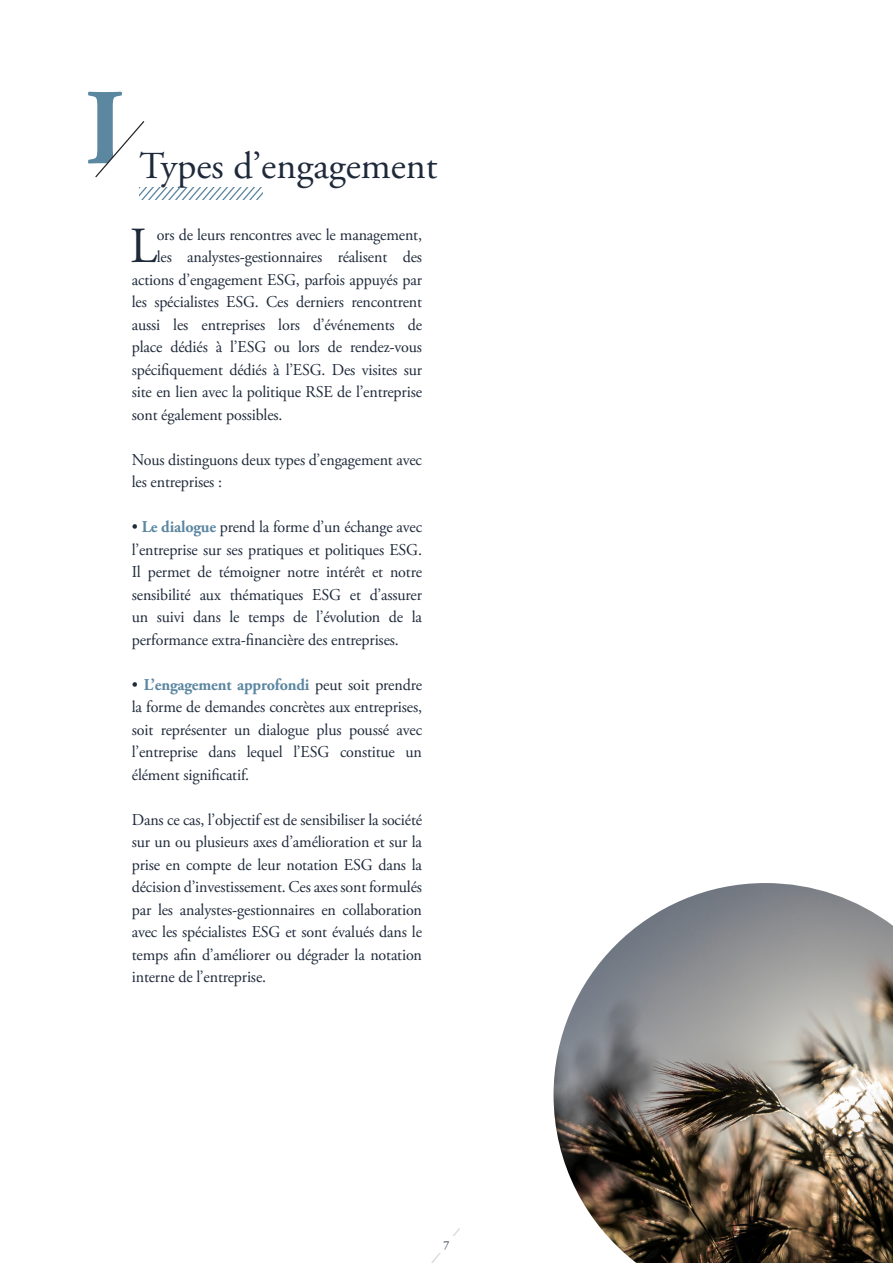
<style>
.page{position:relative;width:893px;height:1263px;background:#fff}
.page>*{position:absolute;margin:0;border:0;box-sizing:border-box;transform-origin:0 0}
.t1{font:700 107.85px "Adobe Garamond Pro";color:#5c87a1}
.t2{font:50.4px "Adobe Garamond Pro";color:#1e293a}
.t3{font:38.1px "Adobe Garamond Pro";color:#1e293a}
.t4{font:16.5px/22.5px "Adobe Garamond Pro";letter-spacing:-.01em;color:#1e293a;text-align:justify}
.t5{font:12px "Adobe Garamond Pro";color:#1e293a}
.s1{font-weight:700;color:#5c87a1}
</style>
<div class="page">
<svg style="left:431px;top:1228px;width:29px;height:35px"></svg>
<div style="left:438px;top:1236px;width:16px;height:16px;background:#fff"></div>
<svg style="left:95px;top:121px;width:50px;height:57px"></svg>
<svg style="left:140px;top:188px;width:122px;height:12px"></svg>
<img style="left:554px;top:883px;width:339px;height:380px">
<p class="t1" style="left:85px;top:66px;width:41px">I</p>
<p class="t3" style="left:140px;top:143px;width:300px">Types d’engagement</p>
<p class="t2" style="left:130px;top:216px;width:29px">L</p>
<p class="t4" style="left:157px;top:224px;width:267px">ors de leurs rencontres avec le management,</p>
<p class="t4" style="left:157px;top:246px;width:267px">les analystes-gestionnaires réalisent des</p>
<p class="t4" style="left:132px;top:269px;width:292px">actions d’engagement ESG, parfois appuyés par</p>
<p class="t4" style="left:132px;top:291px;width:292px">les spécialistes ESG. Ces derniers rencontrent</p>
<p class="t4" style="left:132px;top:314px;width:292px">aussi les entreprises lors d’événements de</p>
<p class="t4" style="left:132px;top:336px;width:292px">place dédiés à l’ESG ou lors de rendez-vous</p>
<p class="t4" style="left:132px;top:359px;width:292px">spécifiquement dédiés à l’ESG. Des visites sur</p>
<p class="t4" style="left:132px;top:381px;width:292px">site en lien avec la politique RSE de l’entreprise</p>
<p class="t4" style="left:132px;top:404px;width:152px">sont également possibles.</p>
<p class="t4" style="left:132px;top:449px;width:292px">Nous distinguons deux types d’engagement avec les entreprises :</p>
<p class="t4" style="left:132px;top:516px;width:292px">• <span class="s1">Le dialogue</span> prend la forme d’un échange avec l’entreprise sur ses pratiques et politiques ESG.<br>Il permet de témoigner notre intérêt et notre sensibilité aux thématiques ESG et d’assurer un suivi dans le temps de l’évolution de la performance extra-financière des entreprises.</p>
<p class="t4" style="left:132px;top:674px;width:292px">• <span class="s1">L’engagement approfondi</span> peut soit prendre la forme de demandes concrètes aux entreprises, soit représenter un dialogue plus poussé avec l’entreprise dans lequel l’ESG constitue un élément significatif.</p>
<p class="t4" style="left:132px;top:809px;width:292px">Dans ce cas, l’objectif est de sensibiliser la société sur un ou plusieurs axes d’amélioration et sur la prise en compte de leur notation ESG dans la décision d’investissement. Ces axes sont formulés par les analystes-gestionnaires en collaboration avec les spécialistes ESG et sont évalués dans le temps afin d’améliorer ou dégrader la notation interne de l’entreprise.</p>
<p class="t5" style="left:443px;top:1237px;width:7px">7</p>
</div>
